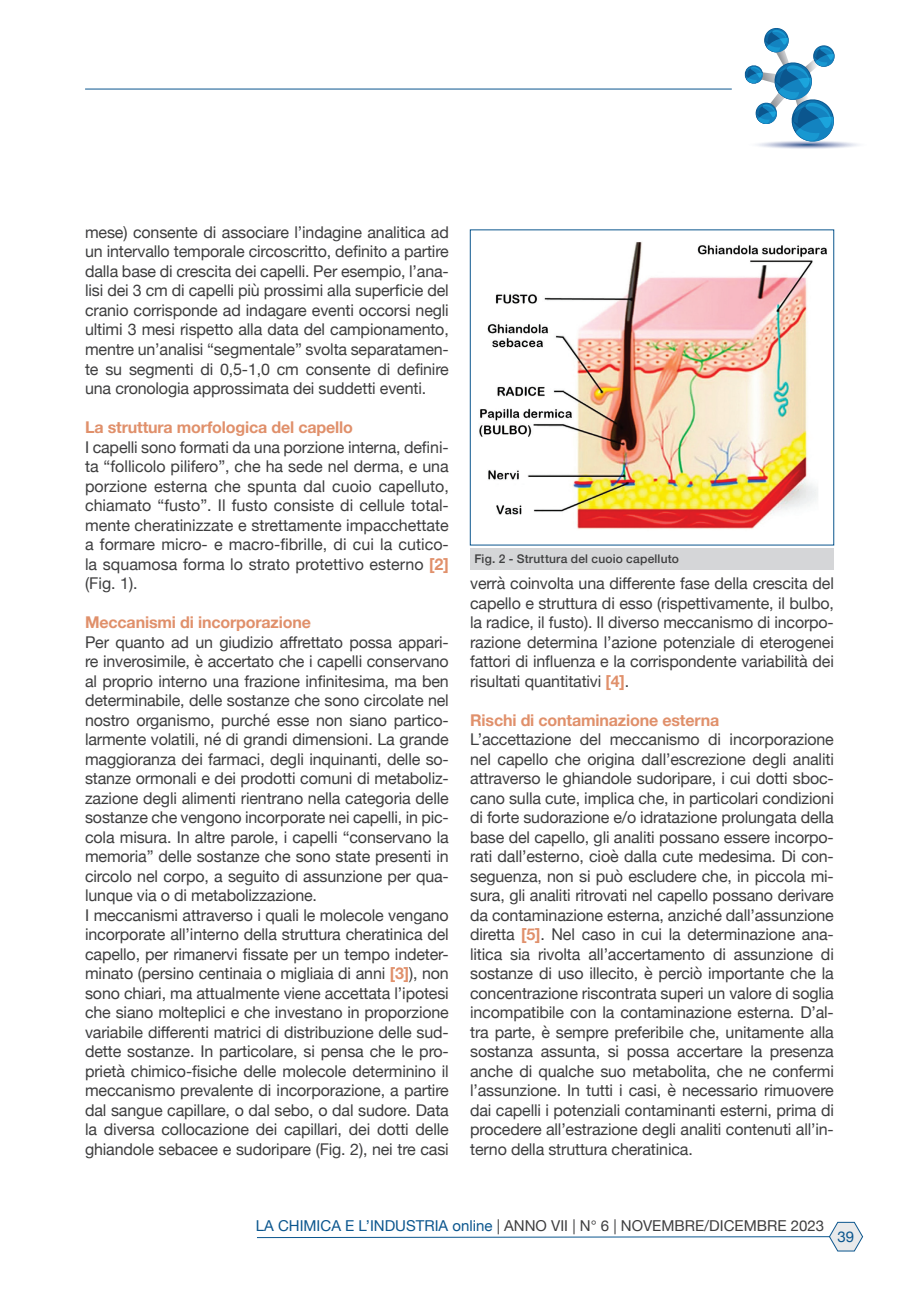
<style>
.page{position:relative;width:919px;height:1289px;background:#fff}
.page>*{position:absolute;margin:0;border:0;box-sizing:border-box;transform-origin:0 0}
.Body_Text_2{font:16.2px/19.5px "Helvetica Neue";letter-spacing:-.01em;color:#3e3e3f;text-align:justify}
.Body_Text_2-2{font:700 16.2px "Helvetica Neue";letter-spacing:-.01em;color:#e0906b}
.t1{font:15px "Helvetica Neue";color:#3e3e3f}
.t2{font:15px "Helvetica Neue";color:#0b568e}
.Dida{font:500 12px "Helvetica Neue";letter-spacing:.015em;color:#3e3e3f}
.s1{font-weight:700;color:#e0906b}
.s2{color:#0b568e}
</style>
<div class="page">
<hr style="left:85px;top:89px;width:646px;height:1px;background:#0b568e">
<svg style="left:744px;top:28px;width:114px;height:121px"></svg>
<svg style="left:257px;top:1222px;width:605px;height:29px"></svg>
<img style="left:479px;top:242px;width:348px;height:287px">
<div style="left:470px;top:548px;width:363px;height:21px;background:#d5d6d8"></div>
<p class="Body_Text_2" style="left:85px;top:223px;width:365px">mese) consente di associare l’indagine analitica ad un intervallo temporale circoscritto, definito a partire dalla base di crescita dei capelli. Per esempio, l’ana&shy;lisi dei 3 cm di capelli più prossimi alla superficie del cranio corrisponde ad indagare eventi occorsi negli ultimi 3 mesi rispetto alla data del campionamento, mentre un’analisi “segmentale” svolta separatamen&shy;te su segmenti di 0,5-1,0 cm consente di definire una cronologia approssimata dei suddetti eventi.</p>
<p class="Body_Text_2-2" style="left:85px;top:414px;width:269px">La struttura morfologica del capello</p>
<p class="Body_Text_2" style="left:85px;top:438px;width:365px">I capelli sono formati da una porzione interna, defini&shy;ta “follicolo pilifero”, che ha sede nel derma, e una porzione esterna che spunta dal cuoio capelluto, chiamato “fusto”. Il fusto consiste di cellule total&shy;mente cheratinizzate e strettamente impacchettate a formare micro- e macro-fibrille, di cui la cutico&shy;la squamosa forma lo strato protettivo esterno <span class="s1">[2] </span>(Fig. 1).</p>
<p class="Body_Text_2-2" style="left:85px;top:609px;width:227px">Meccanismi di incorporazione</p>
<p class="Body_Text_2" style="left:85px;top:633px;width:365px">Per quanto ad un giudizio affrettato possa appari&shy;re inverosimile, è accertato che i capelli conservano al proprio interno una frazione infinitesima, ma ben determinabile, delle sostanze che sono circolate nel nostro organismo, purché esse non siano partico&shy;larmente volatili, né di grandi dimensioni. La grande maggioranza dei farmaci, degli inquinanti, delle so&shy;stanze ormonali e dei prodotti comuni di metaboliz&shy;zazione degli alimenti rientrano nella categoria delle sostanze che vengono incorporate nei capelli, in pic&shy;cola misura. In altre parole, i capelli “conservano la memoria” delle sostanze che sono state presenti in circolo nel corpo, a seguito di assunzione per qua&shy;lunque via o di metabolizzazione.</p>
<p class="Body_Text_2" style="left:85px;top:906px;width:365px">I meccanismi attraverso i quali le molecole vengano incorporate all’interno della struttura cheratinica del capello, per rimanervi fissate per un tempo indeter&shy;minato (persino centinaia o migliaia di anni <span class="s1">[3]</span>), non sono chiari, ma attualmente viene accettata l’ipotesi che siano molteplici e che investano in proporzione variabile differenti matrici di distribuzione delle sud&shy;dette sostanze. In particolare, si pensa che le pro&shy;prietà chimico-fisiche delle molecole determinino il meccanismo prevalente di incorporazione, a partire dal sangue capillare, o dal sebo, o dal sudore. Data la diversa collocazione dei capillari, dei dotti delle ghiandole sebacee e sudoripare (Fig. 2), nei tre casi</p>
<p class="Dida" style="left:474px;top:549px;width:206px">Fig. 2 - Struttura del cuoio capelluto</p>
<p class="Body_Text_2" style="left:470px;top:574px;width:365px">verrà coinvolta una differente fase della crescita del capello e struttura di esso (rispettivamente, il bulbo, la radice, il fusto). Il diverso meccanismo di incorpo&shy;razione determina l’azione potenziale di eterogenei fattori di influenza e la corrispondente variabilità dei risultati quantitativi <span class="s1">[4]</span>.</p>
<p class="Body_Text_2-2" style="left:470px;top:707px;width:251px">Rischi di contaminazione esterna</p>
<p class="Body_Text_2" style="left:470px;top:730px;width:365px">L’accettazione del meccanismo di incorporazione nel capello che origina dall’escrezione degli analiti attraverso le ghiandole sudoripare, i cui dotti sboc&shy;cano sulla cute, implica che, in particolari condizioni di forte sudorazione e/o idratazione prolungata della base del capello, gli analiti possano essere incorpo&shy;rati dall’esterno, cioè dalla cute medesima. Di con&shy;seguenza, non si può escludere che, in piccola mi&shy;sura, gli analiti ritrovati nel capello possano derivare da contaminazione esterna, anziché dall’assunzione diretta <span class="s1">[5]</span>. Nel caso in cui la determinazione ana&shy;litica sia rivolta all’accertamento di assunzione di sostanze di uso illecito, è perciò importante che la concentrazione riscontrata superi un valore di soglia incompatibile con la contaminazione esterna. D’al&shy;tra parte, è sempre preferibile che, unitamente alla sostanza assunta, si possa accertare la presenza anche di qualche suo metabolita, che ne confermi l’assunzione. In tutti i casi, è necessario rimuovere dai capelli i potenziali contaminanti esterni, prima di procedere all’estrazione degli analiti contenuti all’in&shy;terno della struttura cheratinica.</p>
<p class="t1" style="left:256px;top:1214px;width:569px"><span class="s2">LA CHIMICA E L’INDUSTRIA online</span> | ANNO VII | N° 6 | NOVEMBRE/DICEMBRE 2023</p>
<p class="t2" style="left:837px;top:1225px;width:18px">39</p>
</div>
